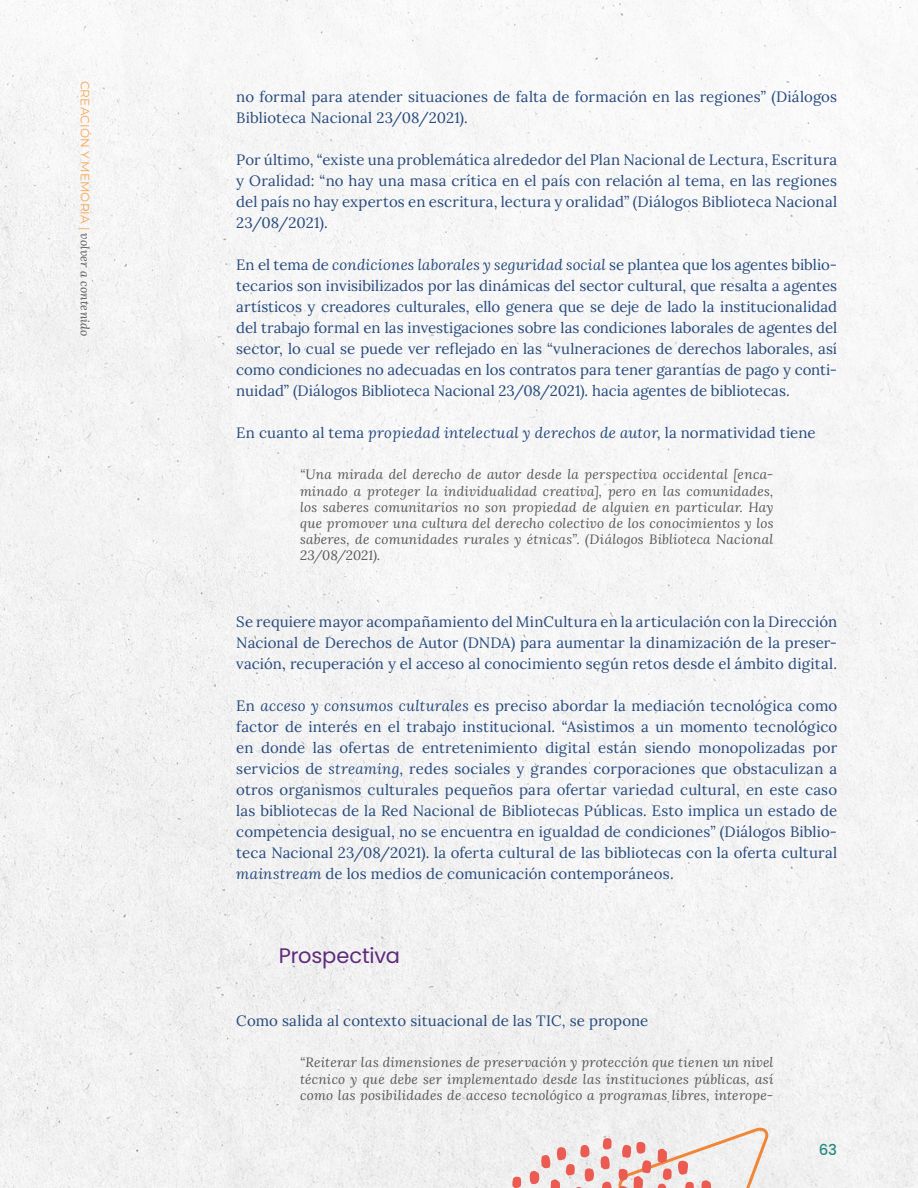
<style>
.page{position:relative;width:918px;height:1188px;background:#f4f4f4}
.page>*{position:absolute;margin:0;border:0;box-sizing:border-box;transform-origin:0 0}
.t1{font:21px "Poppins";letter-spacing:-.01em;color:#5f2a7c}
.t2{font:15px/21px "Lora";color:#264a7c;text-align:justify}
.t3{font:italic 15px "Lora";letter-spacing:.02em;color:#264a7c}
.t4{font:500 15px "Poppins";color:#268c81}
.t5{font:italic 13.5px/16.2px "Lora";letter-spacing:.02em;color:#575756;text-align:justify}
.t6{font:12px "Montserrat";letter-spacing:.01em;color:#f6a751}
.s1{font-family:"Lora";font-style:italic;color:#575756}
.s2{font-style:italic}
.s3{font-style:normal}
</style>
<div class="page">
<svg style="left:602px;top:1182px;width:10px;height:6px"></svg>
<svg style="left:600px;top:1156px;width:10px;height:13px"></svg>
<svg style="left:603px;top:1138px;width:9px;height:12px"></svg>
<svg style="left:512px;top:1177px;width:9px;height:11px"></svg>
<svg style="left:529px;top:1144px;width:65px;height:44px"></svg>
<svg style="left:618px;top:1127px;width:155px;height:61px"></svg>
<p class="t6" style="left:93px;top:81px;width:257px;rotate:90deg">CREACIÓN Y MEMORIA | <span class="s1">volver a contenido</span></p>
<p class="t2" style="left:236px;top:85px;width:602px">no formal para atender situaciones de falta de formación en las regiones” (Diálogos<br>Biblioteca Nacional 23/08/2021).</p>
<p class="t2" style="left:236px;top:148px;width:602px">Por último, “existe una problemática alrededor del Plan Nacional de Lectura, Escritura y Oralidad: “no hay una masa crítica en el país con relación al tema, en las regiones del país no hay expertos en escritura, lectura y oralidad” (Diálogos Biblioteca Nacional 23/08/2021).</p>
<p class="t2" style="left:236px;top:253px;width:602px;text-align:left">En el tema de <span class="s2">condiciones laborales y seguridad social</span> se plantea que los agentes biblio&shy;tecarios son invisibilizados por las dinámicas del sector cultural, que resalta a agentes artísticos y creadores culturales, ello genera que se deje de lado la institucionalidad del trabajo formal en las investigaciones sobre las condiciones laborales de agentes del sector, lo cual se puede ver reflejado en las “vulneraciones de derechos laborales, así como condiciones no adecuadas en los contratos para tener garantías de pago y conti&shy;nuidad” (Diálogos Biblioteca Nacional 23/08/2021). hacia agentes de bibliotecas.</p>
<p class="t3" style="left:236px;top:422px;width:581px"><span class="s3">En cuanto al tema</span> propiedad intelectual y derechos de autor<span class="s3">, la normatividad tiene</span></p>
<p class="t5" style="left:300px;top:466px;width:475px">“Una mirada del derecho de autor desde la perspectiva occidental [enca&shy;minado a proteger la individualidad creativa], pero en las comunidades, los saberes comunitarios no son propiedad de alguien en particular. Hay que promover una cultura del derecho colectivo de los conocimientos y los saberes, de comunidades rurales y étnicas”. (Diálogos Biblioteca Nacional 23/08/2021).</p>
<p class="t2" style="left:236px;top:610px;width:602px">Se requiere mayor acompañamiento del MinCultura en la articulación con la Dirección Nacional de Derechos de Autor (DNDA) para aumentar la dinamización de la preser&shy;vación, recuperación y el acceso al conocimiento según retos desde el ámbito digital.</p>
<p class="t2" style="left:236px;top:694px;width:602px">En <span class="s2">acceso y consumos culturales</span> es preciso abordar la mediación tecnológica como factor de interés en el trabajo institucional. “Asistimos a un momento tecnológico en donde las ofertas de entretenimiento digital están siendo monopolizadas por servicios de <span class="s2">streaming</span>, redes sociales y grandes corporaciones que obstaculizan a otros organismos culturales pequeños para ofertar variedad cultural, en este caso las bibliotecas de la Red Nacional de Bibliotecas Públicas. Esto implica un estado de competencia desigual, no se encuentra en igualdad de condiciones” (Diálogos Biblio&shy;teca Nacional 23/08/2021). la oferta cultural de las bibliotecas con la oferta cultural <span class="s2">mainstream</span> de los medios de comunicación contemporáneos.</p>
<h1 class="t1" style="left:279px;top:943px;width:123px">Prospectiva</h1>
<p class="t2" style="left:236px;top:1009px;width:414px">Como salida al contexto situacional de las TIC, se propone</p>
<p class="t5" style="left:300px;top:1054px;width:475px;text-align:left">“Reiterar las dimensiones de preservación y protección que tienen un nivel técnico y que debe ser implementado desde las instituciones públicas, así como las posibilidades de acceso tecnológico a programas libres, interope-</p>
<p class="t4" style="left:819px;top:1142px;width:20px">63</p>
</div>
